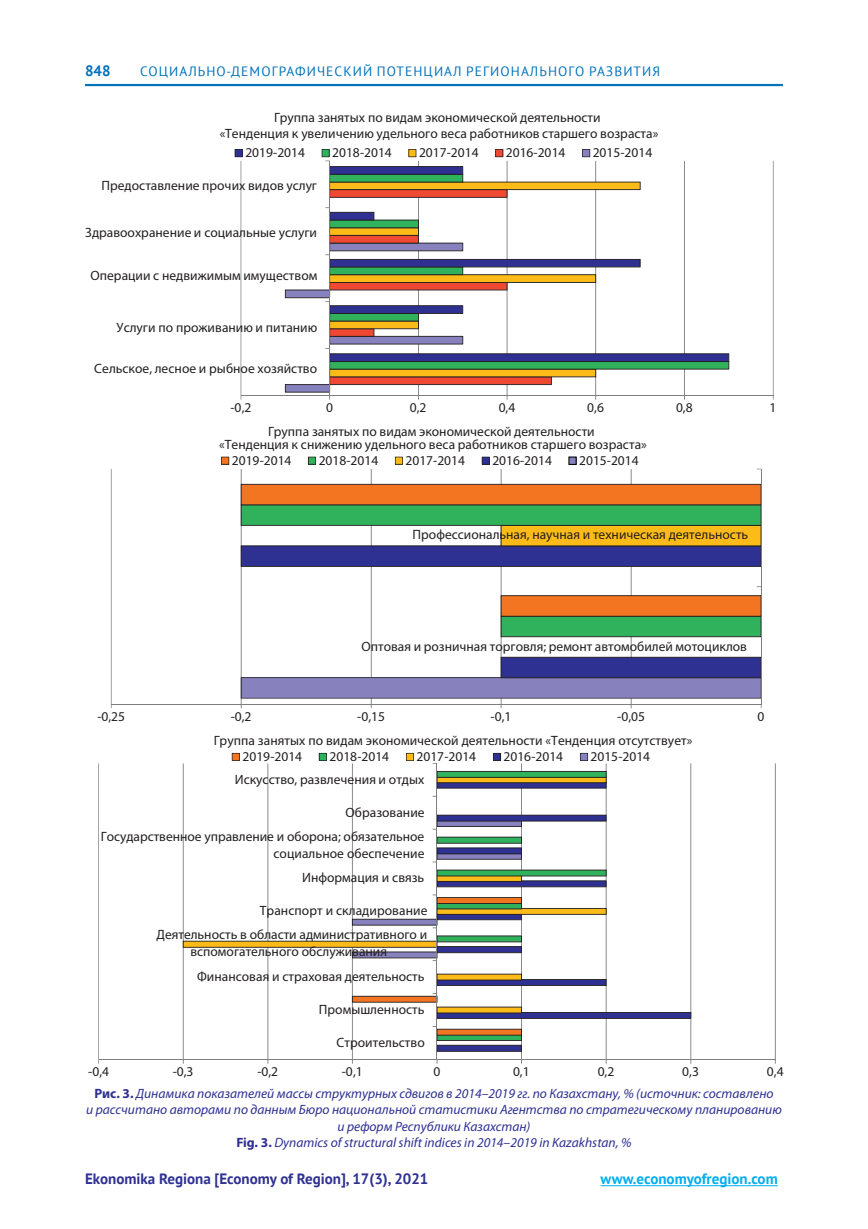
<style>
.page{position:relative;width:868px;height:1229px;background:#fff}
.page>*{position:absolute;margin:0;border:0;box-sizing:border-box;transform-origin:0 0}
.t1{font:700 15px "PT Sans";color:#2e3092}
.t2{font:700 15px "PT Sans";color:#00aeef}
.t3{font:700 15px "PT Sans";color:#0072bc}
.t4{font:13.5px/16.4px "Myriad Pro";color:#231f20;text-align:center}
.t5{font:italic 13.5px/16.2px "Myriad Pro";color:#2e3092;text-align:center}
.t6{font:13.5px "PT Sans";letter-spacing:.08em;color:#0072bc}
.s1{font-weight:700;font-style:normal}
</style>
<div class="page">
<hr style="left:85px;top:84px;width:697px;height:2px;background:#0072bc">
<hr style="left:600px;top:1185px;width:177px;height:1px;background:#00aeef">
<hr style="left:240px;top:161px;width:1px;height:235px;background:#7c7e80">
<hr style="left:418px;top:161px;width:1px;height:235px;background:#7c7e80">
<hr style="left:506px;top:161px;width:1px;height:235px;background:#7c7e80">
<hr style="left:595px;top:161px;width:1px;height:235px;background:#7c7e80">
<hr style="left:684px;top:161px;width:1px;height:235px;background:#7c7e80">
<hr style="left:772px;top:161px;width:1px;height:235px;background:#7c7e80">
<svg style="left:463px;top:370px;width:134px;height:7px"></svg>
<svg style="left:463px;top:362px;width:266px;height:8px;fill:#30b25d"></svg>
<svg style="left:330px;top:166px;width:399px;height:196px"></svg>
<hr style="left:241px;top:395px;width:532px;height:1px;background:#7c7e80">
<hr style="left:329px;top:161px;width:1px;height:235px;background:#7c7e80">
<svg style="left:285px;top:243px;width:178px;height:157px"></svg>
<svg style="left:234px;top:149px;width:9px;height:8px"></svg>
<svg style="left:321px;top:149px;width:9px;height:13px"></svg>
<svg style="left:408px;top:149px;width:8px;height:8px"></svg>
<svg style="left:495px;top:149px;width:8px;height:8px"></svg>
<svg style="left:582px;top:149px;width:8px;height:8px"></svg>
<hr style="left:111px;top:469px;width:1px;height:235px;background:#7c7e80">
<hr style="left:241px;top:469px;width:1px;height:235px;background:#7c7e80">
<hr style="left:371px;top:469px;width:1px;height:235px;background:#7c7e80">
<hr style="left:500px;top:469px;width:1px;height:235px;background:#7c7e80">
<hr style="left:630px;top:469px;width:1px;height:235px;background:#7c7e80">
<svg style="left:241px;top:678px;width:519px;height:20px"></svg>
<svg style="left:241px;top:637px;width:519px;height:41px"></svg>
<svg style="left:241px;top:617px;width:519px;height:20px"></svg>
<svg style="left:241px;top:484px;width:519px;height:133px"></svg>
<hr style="left:111px;top:704px;width:650px;height:1px;background:#7c7e80">
<hr style="left:760px;top:469px;width:1px;height:235px;background:#7c7e80">
<svg style="left:221px;top:457px;width:8px;height:8px"></svg>
<svg style="left:308px;top:457px;width:8px;height:8px"></svg>
<svg style="left:395px;top:457px;width:8px;height:8px"></svg>
<svg style="left:481px;top:457px;width:8px;height:8px"></svg>
<div style="left:569px;top:457px;width:7px;height:7px;background:#8781bd"></div>
<div style="left:568px;top:456px;width:8px;height:9px;border:1px solid #000"></div>
<hr style="left:98px;top:763px;width:1px;height:296px;background:#7c7e80">
<hr style="left:183px;top:763px;width:1px;height:296px;background:#7c7e80">
<hr style="left:267px;top:763px;width:1px;height:296px;background:#7c7e80">
<hr style="left:352px;top:763px;width:1px;height:296px;background:#7c7e80">
<hr style="left:521px;top:763px;width:1px;height:296px;background:#7c7e80">
<hr style="left:605px;top:763px;width:1px;height:296px;background:#7c7e80">
<hr style="left:690px;top:763px;width:1px;height:296px;background:#7c7e80">
<hr style="left:774px;top:763px;width:1px;height:296px;background:#7c7e80">
<svg style="left:437px;top:782px;width:254px;height:270px"></svg>
<svg style="left:183px;top:776px;width:253px;height:237px"></svg>
<svg style="left:437px;top:771px;width:169px;height:270px"></svg>
<hr style="left:99px;top:1059px;width:676px;height:1px;background:#7c7e80">
<hr style="left:436px;top:763px;width:1px;height:296px;background:#7c7e80">
<svg style="left:352px;top:820px;width:170px;height:215px"></svg>
<svg style="left:232px;top:753px;width:8px;height:8px"></svg>
<svg style="left:319px;top:753px;width:8px;height:8px"></svg>
<svg style="left:406px;top:753px;width:8px;height:8px"></svg>
<svg style="left:493px;top:753px;width:8px;height:8px"></svg>
<svg style="left:580px;top:753px;width:8px;height:8px"></svg>
<p class="t3" style="left:85px;top:61px;width:27px">848</p>
<p class="t6" style="left:140px;top:63px;width:19px">Социа</p>
<p class="t6" style="left:188px;top:63px;width:101px">льно-демографи</p>
<p class="t6" style="left:317px;top:63px;width:19px">чески</p>
<p class="t6" style="left:363px;top:63px;width:35px">й потенциа</p>
<p class="t6" style="left:453px;top:63px;width:48px">л ре гиона</p>
<p class="t6" style="left:530px;top:63px;width:95px">льного развити</p>
<p class="t6" style="left:652px;top:63px;width:9px">я</p>
<p class="t4" style="left:220px;top:109px;width:440px">Группа занятых по видам экономической деятельности<br>«Тенденция к увеличению удельного веса работников старшего возраста»</p>
<p class="t4" style="left:245px;top:144px;width:61px">2019-2014</p>
<p class="t4" style="left:332px;top:144px;width:61px">2018-2014</p>
<p class="t4" style="left:419px;top:144px;width:61px">2017-2014</p>
<p class="t4" style="left:506px;top:144px;width:61px">2016-2014</p>
<p class="t4" style="left:592px;top:144px;width:61px">2015-2014</p>
<p class="t4" style="left:101px;top:177px;width:217px">Предоставление прочих видов услуг</p>
<p class="t4" style="left:85px;top:224px;width:233px">Здравоохранение и социальные услуги</p>
<p class="t4" style="left:90px;top:267px;width:228px">Операции с недвижимым имуществом</p>
<p class="t4" style="left:117px;top:319px;width:202px">Услуги по проживанию и питанию</p>
<p class="t4" style="left:94px;top:360px;width:224px">Сельское, лесное и рыбное хозяйство</p>
<p class="t4" style="left:230px;top:399px;width:22px">-0,2</p>
<p class="t4" style="left:326px;top:399px;width:8px">0</p>
<p class="t4" style="left:410px;top:399px;width:18px">0,2</p>
<p class="t4" style="left:498px;top:399px;width:18px">0,4</p>
<p class="t4" style="left:587px;top:399px;width:18px">0,6</p>
<p class="t4" style="left:676px;top:399px;width:18px">0,8</p>
<p class="t4" style="left:769px;top:399px;width:8px">1</p>
<p class="t4" style="left:219px;top:424px;width:429px;line-height:13.4px">Группа занятых по видам экономической деятельности<br>«Тенденция к снижению удельного веса работников старшего возраста»</p>
<p class="t4" style="left:232px;top:452px;width:61px">2019-2014</p>
<p class="t4" style="left:319px;top:452px;width:61px">2018-2014</p>
<p class="t4" style="left:405px;top:452px;width:61px">2017-2014</p>
<p class="t4" style="left:492px;top:452px;width:61px">2016-2014</p>
<p class="t4" style="left:579px;top:452px;width:61px">2015-2014</p>
<p class="t4" style="left:412px;top:526px;width:337px">Профессиональная, научная и техническая деятельность</p>
<p class="t4" style="left:361px;top:638px;width:387px">Оптовая и розничная торговля; ремонт автомобилей мотоциклов</p>
<p class="t4" style="left:97px;top:708px;width:29px">-0,25</p>
<p class="t4" style="left:231px;top:708px;width:22px">-0,2</p>
<p class="t4" style="left:357px;top:708px;width:29px">-0,15</p>
<p class="t4" style="left:490px;top:708px;width:22px">-0,1</p>
<p class="t4" style="left:617px;top:708px;width:29px">-0,05</p>
<p class="t4" style="left:757px;top:708px;width:8px">0</p>
<p class="t4" style="left:242px;top:732px;width:451px;text-align:left;text-indent:-29px">Группа занятых по видам экономической деятельности «Тенденция отсутствует»<br>2019-2014</p>
<p class="t4" style="left:329px;top:748px;width:61px">2018-2014</p>
<p class="t4" style="left:416px;top:748px;width:61px">2017-2014</p>
<p class="t4" style="left:503px;top:748px;width:61px">2016-2014</p>
<p class="t4" style="left:590px;top:748px;width:61px">2015-2014</p>
<p class="t4" style="left:235px;top:771px;width:191px">Искусство, развлечения и отдых</p>
<p class="t4" style="left:345px;top:803px;width:80px">Образование</p>
<p class="t4" style="left:101px;top:828px;width:325px;text-align:right">Государственное управление и оборона; обязательное социальное обеспечение</p>
<p class="t4" style="left:302px;top:869px;width:124px">Информация и связь</p>
<p class="t4" style="left:156px;top:898px;width:272px;line-height:24.6px;text-align:right">Транспорт и складирование<br>Деятельность в области административного и</p>
<p class="t4" style="left:190px;top:943px;width:198px">вспомогательного обслуживания</p>
<p class="t4" style="left:197px;top:968px;width:229px">Финансовая и страховая деятельность</p>
<p class="t4" style="left:319px;top:1001px;width:107px">Промышленность</p>
<p class="t4" style="left:336px;top:1034px;width:90px">Строительство</p>
<p class="t4" style="left:88px;top:1063px;width:22px">-0,4</p>
<p class="t4" style="left:173px;top:1063px;width:22px">-0,3</p>
<p class="t4" style="left:257px;top:1063px;width:22px">-0,2</p>
<p class="t4" style="left:342px;top:1063px;width:22px">-0,1</p>
<p class="t4" style="left:433px;top:1063px;width:8px">0</p>
<p class="t4" style="left:513px;top:1063px;width:18px">0,1</p>
<p class="t4" style="left:597px;top:1063px;width:18px">0,2</p>
<p class="t4" style="left:682px;top:1063px;width:18px">0,3</p>
<p class="t4" style="left:766px;top:1063px;width:18px">0,4</p>
<p class="t5" style="left:86px;top:1085px;width:697px"><span class="s1">Рис. 3.</span> Динамика показателей массы структурных сдвигов в 2014–2019 гг. по Казахстану, % (источник: составлено<br>и рассчитано авторами по данным Бюро национальной статистики Агентства по стратегическому планированию и реформ Республики Казахстан)<br><span class="s1">Fig. 3.</span> Dynamics of structural shift indices in 2014–2019 in Kazakhstan, %</p>
<p class="t1" style="left:85px;top:1169px;width:345px">Ekonomika Regiona [Economy of Region], 17(3), 2021</p>
<p class="t2" style="left:600px;top:1169px;width:179px">www.economyofregion.com</p>
</div>
